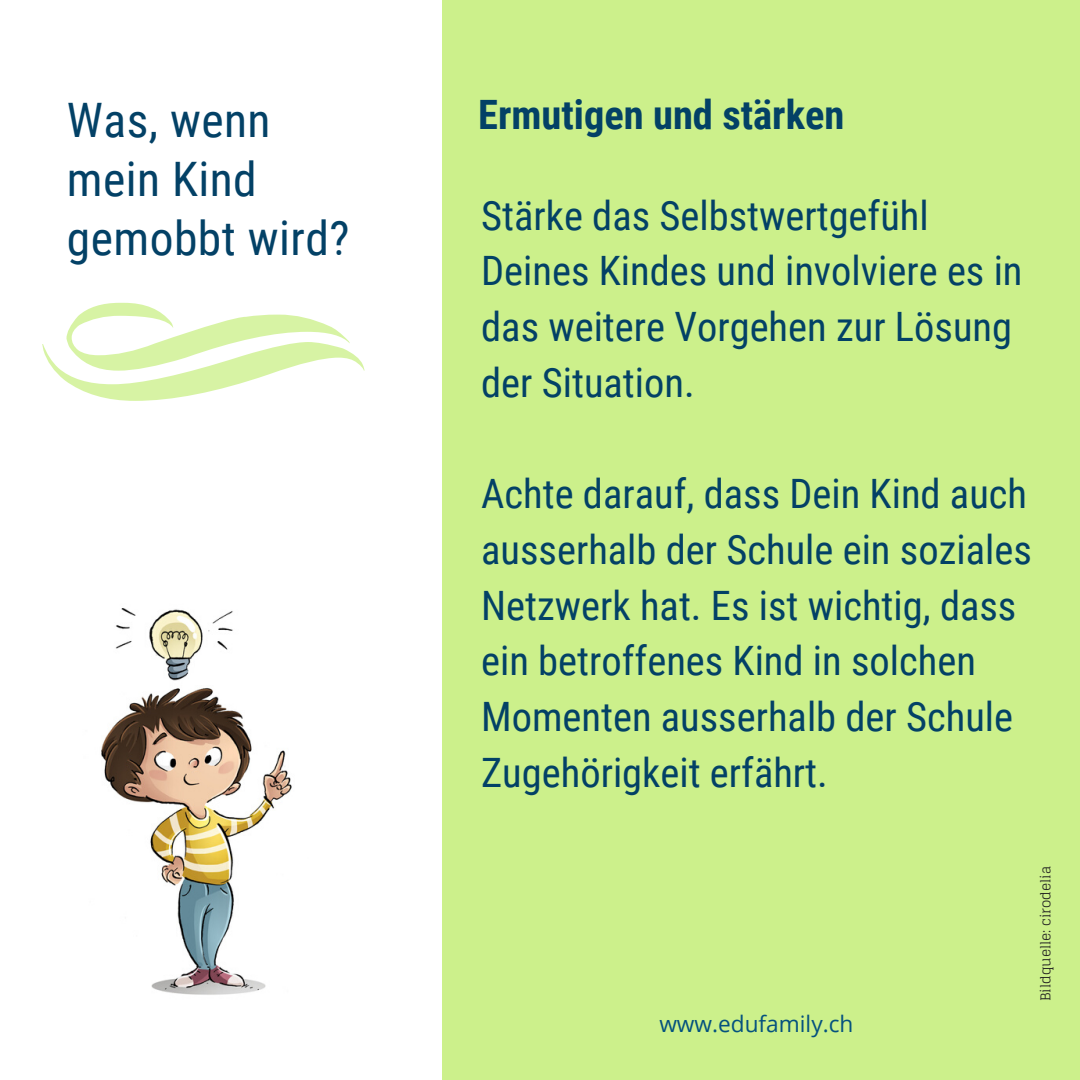
<style>
.page{position:relative;width:1080px;height:1080px;background:#fff}
.page>*{position:absolute;margin:0;border:0;box-sizing:border-box;transform-origin:0 0}
.t1{font:47.48px/58.9px "Roboto Condensed";letter-spacing:.01em;color:#034166}
.t2{font:40.5px/55.8px "Roboto Condensed";color:#034166}
.t3{font:700 40.5px "Roboto Condensed";color:#034166}
.t4{font:22.72px "Open Sans";color:#04517e}
.t5{font:13.5px "Glegoo";color:#222}
</style>
<div class="page">
<div style="left:442px;top:0;width:638px;height:1080px;background:#ccf08b"></div>
<svg style="left:42px;top:303px;width:322px;height:98px"></svg>
<img style="left:101px;top:608px;width:191px;height:387px">
<p class="t1" style="left:67px;top:88px;width:284px">Was, wenn mein Kind gemobbt wird?</p>
<p class="t3" style="left:478px;top:86px;width:368px">Ermutigen und stärken</p>
<p class="t2" style="left:481px;top:186px;width:543px">Stärke das Selbstwertgefühl<br>Deines Kindes und involviere es in das weitere Vorgehen zur Lösung der Situation.</p>
<p class="t2" style="left:481px;top:464px;width:552px">Achte darauf, dass Dein Kind auch ausserhalb der Schule ein soziales<br>Netzwerk hat. Es ist wichtig, dass ein betroffenes Kind in solchen<br>Momenten ausserhalb der Schule<br>Zugehörigkeit erfährt.</p>
<p class="t4" style="left:659px;top:1008px;width:196px">www.edufamily.ch</p>
<p class="t5" style="left:1038px;top:1001px;width:137px;rotate:-90deg">Bildquelle: cirodelia</p>
</div>
